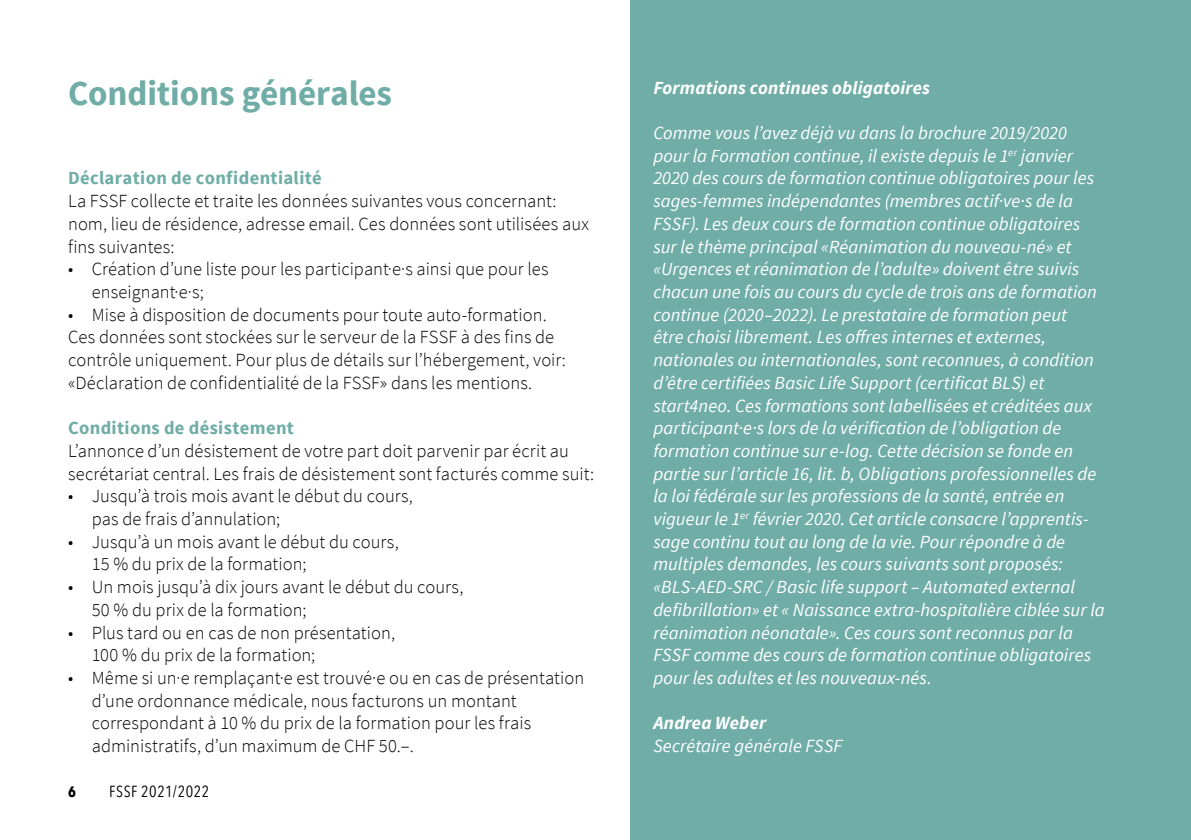
<style>
.page{position:relative;width:1191px;height:840px;background:#fff}
.page>*{position:absolute;margin:0;border:0;box-sizing:border-box;transform-origin:0 0}
.t1{font:700 35px "Source Sans Pro";color:#6fada6}
.t2{font:italic 18.4px/22.6px "Source Sans Pro";letter-spacing:.005em;color:#fff}
.t3{font:300 18.4px/22.6px "Source Sans Pro";letter-spacing:.005em;color:#000}
.t4{font:700 18.4px "Source Sans Pro";letter-spacing:.02em;color:#6fada6}
.t5{font:italic 700 18.4px "Source Sans Pro";letter-spacing:.01em;color:#fff}
.t6{font:16px "Avenir Next Condensed";letter-spacing:.03em;color:#000}
.t7{font:700 15px "Avenir Next Condensed";color:#000}
</style>
<div class="page">
<div style="left:630px;top:0;width:561px;height:839px;background:#6fada6"></div>
<h1 class="t1" style="left:68px;top:71px;width:325px">Conditions générales</h1>
<p class="t4" style="left:68px;top:166px;width:255px">Déclaration de confidentialité</p>
<p class="t3" style="left:68px;top:190px;width:522px">La FSSF collecte et traite les données suivantes vous concernant: nom, lieu de résidence, adresse email. Ces données sont utilisées aux fins suivantes:</p>
<p class="t3" style="left:92px;top:258px;width:458px;text-indent:-24px">• Création d’une liste pour les participant·e·s ainsi que pour les enseignant·e·s;</p>
<p class="t3" style="left:68px;top:303px;width:499px">• Mise à disposition de documents pour toute auto-formation.<br>Ces données sont stockées sur le serveur de la FSSF à des fins de contrôle uniquement. Pour plus de détails sur l’hébergement, voir: «Déclaration de confidentialité de la FSSF» dans les mentions.</p>
<p class="t4" style="left:68px;top:416px;width:227px">Conditions de désistement</p>
<p class="t3" style="left:68px;top:439px;width:527px">L’annonce d’un désistement de votre part doit parvenir par écrit au secrétariat central. Les frais de désistement sont facturés comme suit:</p>
<p class="t3" style="left:92px;top:484px;width:323px;text-indent:-24px">• Jusqu’à trois mois avant le début du cours, pas de frais d’annulation;</p>
<p class="t3" style="left:92px;top:530px;width:308px;text-indent:-24px">• Jusqu’à un mois avant le début du cours,<br>15 % du prix de la formation;</p>
<p class="t3" style="left:92px;top:575px;width:373px;text-indent:-24px">• Un mois jusqu’à dix jours avant le début du cours,<br>50 % du prix de la formation;</p>
<p class="t3" style="left:92px;top:621px;width:305px;text-indent:-24px">• Plus tard ou en cas de non présentation,<br>100 % du prix de la formation;</p>
<p class="t3" style="left:92px;top:666px;width:494px;text-indent:-24px">• Même si un·e remplaçant·e est trouvé·e ou en cas de présentation d’une ordonnance médicale, nous facturons un montant correspondant à 10 % du prix de la formation pour les frais administratifs, d’un maximum de CHF 50.–.</p>
<p class="t7" style="left:68px;top:782px;width:9px">6</p>
<p class="t6" style="left:109px;top:777px;width:102px">FSSF 2021/2022</p>
<p class="t5" style="left:653px;top:76px;width:278px">Formations continues obligatoires</p>
<p class="t2" style="left:653px;top:121px;width:453px">Comme vous l’avez déjà vu dans la brochure 2019/2020 pour la Formation continue, il existe depuis le 1<sup>er</sup> janvier 2020 des cours de formation continue obligatoires pour les sages-femmes indépendantes (membres actif·ve·s de la FSSF). Les deux cours de formation continue obligatoires sur le thème principal «Réanimation du nouveau-né» et «Urgences et réanimation de l’adulte» doivent être suivis chacun une fois au cours du cycle de trois ans de formation continue (2020–2022). Le prestataire de formation peut<br>être choisi librement. Les offres internes et externes, nationales ou internationales, sont reconnues, à condition d’être certifiées Basic Life Support (certificat BLS) et start4neo. Ces formations sont labellisées et créditées aux participant·e·s lors de la vérification de l’obligation de formation continue sur e-log. Cette décision se fonde en partie sur l’article 16, lit. b, Obligations professionnelles de la loi fédérale sur les professions de la santé, entrée en vigueur le 1<sup>er</sup> février 2020. Cet article consacre l’apprentis&shy;sage continu tout au long de la vie. Pour répondre à de multiples demandes, les cours suivants sont proposés: «BLS-AED-SRC / Basic life support – Automated external defibrillation» et « Naissance extra-hospitalière ciblée sur la réanimation néonatale». Ces cours sont reconnus par la FSSF comme des cours de formation continue obligatoires pour les adultes et les nouveaux-nés.</p>
<p class="t5" style="left:653px;top:711px;width:114px">Andrea Weber</p>
<p class="t2" style="left:653px;top:734px;width:190px">Secrétaire générale FSSF</p>
</div>
